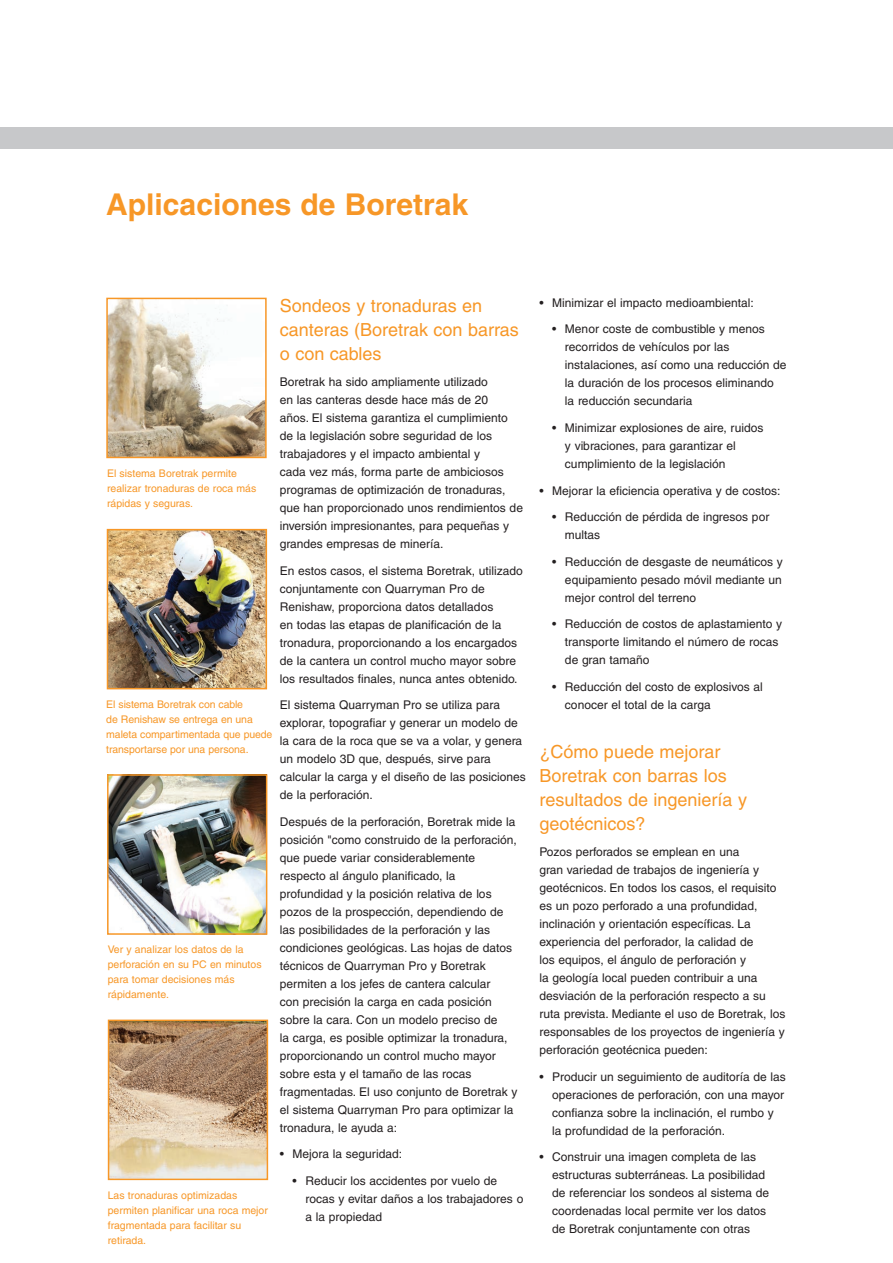
<style>
.page{position:relative;width:893px;height:1263px;background:#fff}
.page>*{position:absolute;margin:0;border:0;box-sizing:border-box;transform-origin:0 0}
.Heading{font:700 30px "Helvetica";color:#f79727}
.Sub_heading{font:18px/24px "Helvetica";color:#f79727}
.Text{font:12px/18px "Helvetica";color:#231f20}
.Caption_text_7pt{font:10.5px/15px "Helvetica";color:#f79727}
</style>
<div class="page">
<div style="left:0;top:128px;width:893px;height:21px;background:#c7c8ca"></div>
<img style="left:109px;top:301px;width:155px;height:154px">
<div style="left:106px;top:298px;width:161px;height:160px;border:2px solid #f79727"></div>
<img style="left:110px;top:532px;width:154px;height:154px">
<div style="left:107px;top:529px;width:160px;height:160px;border:2px solid #f79727"></div>
<img style="left:110px;top:777px;width:154px;height:155px">
<div style="left:107px;top:774px;width:160px;height:161px;border:2px solid #f79727"></div>
<img style="left:111px;top:1022px;width:154px;height:155px">
<div style="left:108px;top:1019px;width:160px;height:161px;border:2px solid #f79727"></div>
<p class="Heading" style="left:106px;top:186px;width:363px">Aplicaciones de Boretrak</p>
<p class="Sub_heading" style="left:280px;top:293px;width:241px">Sondeos y tronaduras en canteras (Boretrak con barras o con cables</p>
<p class="Text" style="left:280px;top:373px;width:245px">Boretrak ha sido ampliamente utilizado<br>en las canteras desde hace más de 20<br>años. El sistema garantiza el cumplimiento de la legislación sobre seguridad de los trabajadores y el impacto ambiental y<br>cada vez más, forma parte de ambiciosos programas de optimización de tronaduras, que han proporcionado unos rendimientos de inversión impresionantes, para pequeñas y grandes empresas de minería.</p>
<p class="Text" style="left:280px;top:561px;width:245px">En estos casos, el sistema Boretrak, utilizado conjuntamente con Quarryman Pro de Renishaw, proporciona datos detallados<br>en todas las etapas de planificación de la tronadura, proporcionando a los encargados de la cantera un control mucho mayor sobre los resultados finales, nunca antes obtenido.</p>
<p class="Text" style="left:280px;top:696px;width:248px">El sistema Quarryman Pro se utiliza para explorar, topografiar y generar un modelo de la cara de la roca que se va a volar, y genera un modelo 3D que, después, sirve para calcular la carga y el diseño de las posiciones de la perforación.</p>
<p class="Text" style="left:280px;top:812px;width:239px">Después de la perforación, Boretrak mide la posición "como construido de la perforación, que puede variar considerablemente respecto al ángulo planificado, la profundidad y la posición relativa de los pozos de la prospección, dependiendo de las posibilidades de la perforación y las condiciones geológicas. Las hojas de datos técnicos de Quarryman Pro y Boretrak permiten a los jefes de cantera calcular<br>con precisión la carga en cada posición sobre la cara. Con un modelo preciso de<br>la carga, es posible optimizar la tronadura, proporcionando un control mucho mayor sobre esta y el tamaño de las rocas fragmentadas. El uso conjunto de Boretrak y el sistema Quarryman Pro para optimizar la tronadura, le ayuda a:</p>
<p class="Text" style="left:280px;top:1145px;width:124px">• Mejora la seguridad:</p>
<p class="Text" style="left:305px;top:1171px;width:219px;text-indent:-13px">• Reducir los accidentes por vuelo de rocas y evitar daños a los trabajadores o a la propiedad</p>
<p class="Caption_text_7pt" style="left:107px;top:465px;width:151px">El sistema Boretrak permite realizar tronaduras de roca más rápidas y seguras.</p>
<p class="Caption_text_7pt" style="left:106px;top:697px;width:168px">El sistema Boretrak con cable<br>de Renishaw se entrega en una maleta compartimentada que puede transportarse por una persona.</p>
<p class="Caption_text_7pt" style="left:108px;top:942px;width:155px">Ver y analizar los datos de la perforación en su PC en minutos para tomar decisiones más rápidamente.</p>
<p class="Caption_text_7pt" style="left:108px;top:1187px;width:162px">Las tronaduras optimizadas permiten planificar una roca mejor fragmentada para facilitar su retirada.</p>
<p class="Text" style="left:539px;top:294px;width:216px">• Minimizar el impacto medioambiental:</p>
<p class="Text" style="left:565px;top:320px;width:223px;text-indent:-13px">• Menor coste de combustible y menos recorridos de vehículos por las instalaciones, así como una reducción de la duración de los procesos eliminando<br>la reducción secundaria</p>
<p class="Text" style="left:565px;top:419px;width:200px;text-indent:-13px">• Minimizar explosiones de aire, ruidos y vibraciones, para garantizar el cumplimiento de la legislación</p>
<p class="Text" style="left:539px;top:481px;width:242px">• Mejorar la eficiencia operativa y de costos:</p>
<p class="Text" style="left:565px;top:508px;width:206px;text-indent:-13px">• Reducción de pérdida de ingresos por multas</p>
<p class="Text" style="left:565px;top:552px;width:219px;text-align:justify;text-indent:-13px">• Reducción de desgaste de neumáticos y equipamiento pesado móvil mediante un mejor control del terreno</p>
<p class="Text" style="left:565px;top:615px;width:219px;text-indent:-13px">• Reducción de costos de aplastamiento y transporte limitando el número de rocas de gran tamaño</p>
<p class="Text" style="left:565px;top:677px;width:199px;text-indent:-13px">• Reducción del costo de explosivos al conocer el total de la carga</p>
<p class="Sub_heading" style="left:539px;top:739px;width:209px">¿Cómo puede mejorar<br>Boretrak con barras los resultados de ingeniería y geotécnicos?</p>
<p class="Text" style="left:539px;top:843px;width:248px">Pozos perforados se emplean en una<br>gran variedad de trabajos de ingeniería y geotécnicos. En todos los casos, el requisito es un pozo perforado a una profundidad, inclinación y orientación específicas. La experiencia del perforador, la calidad de<br>los equipos, el ángulo de perforación y<br>la geología local pueden contribuir a una desviación de la perforación respecto a su ruta prevista. Mediante el uso de Boretrak, los responsables de los proyectos de ingeniería y perforación geotécnica pueden:</p>
<p class="Text" style="left:552px;top:1067px;width:235px;text-indent:-13px">• Producir un seguimiento de auditoría de las operaciones de perforación, con una mayor confianza sobre la inclinación, el rumbo y la profundidad de la perforación.</p>
<p class="Text" style="left:552px;top:1148px;width:219px;text-indent:-13px">• Construir una imagen completa de las estructuras subterráneas. La posibilidad de referenciar los sondeos al sistema de coordenadas local permite ver los datos de Boretrak conjuntamente con otras</p>
</div>
